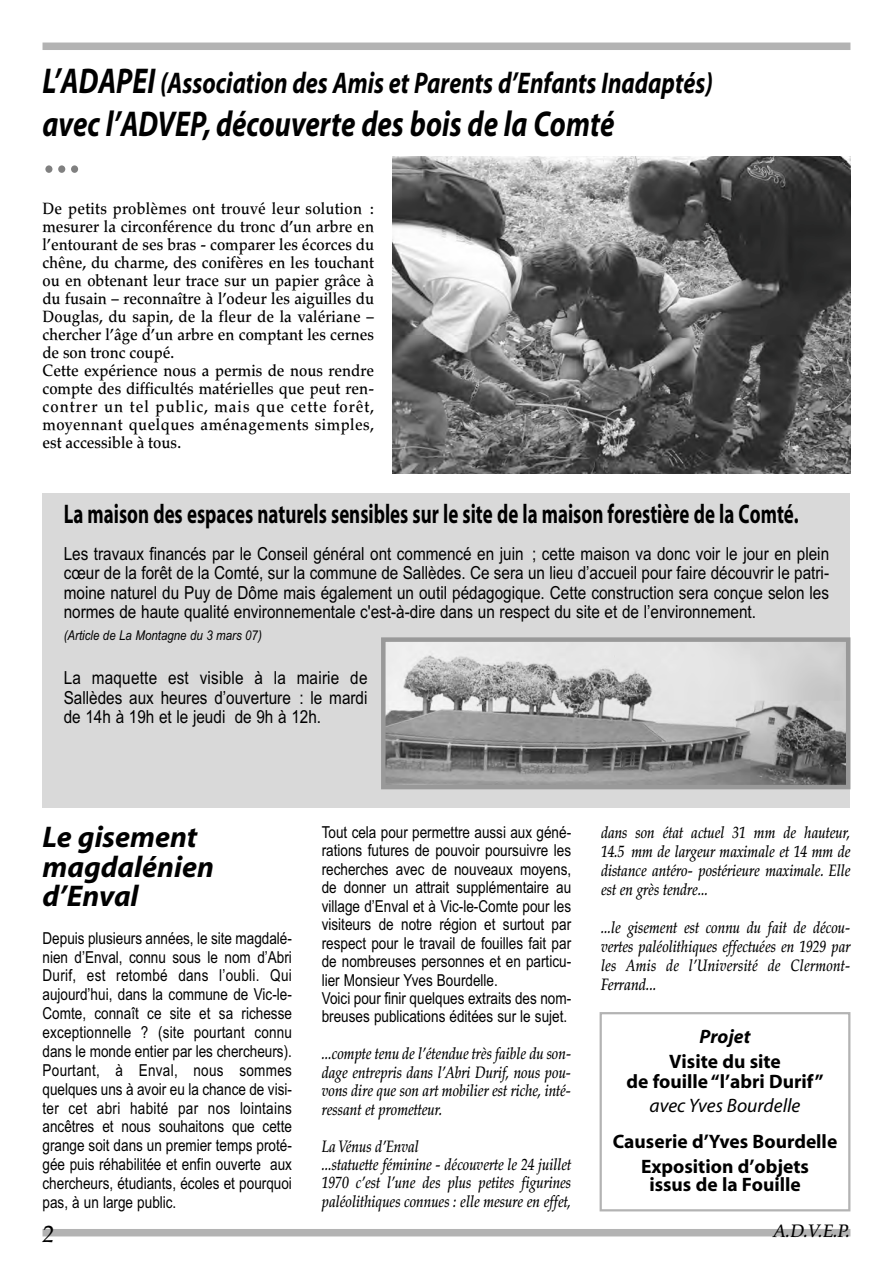
<style>
.page{position:relative;width:893px;height:1263px;background:#fff}
.page>*{position:absolute;margin:0;border:0;box-sizing:border-box;transform-origin:0 0}
.t1{font:500 54px "Palatino LT Std";color:#808080;scale:.95 1}
.t2{font:italic 700 36px "Myriad";color:#000;scale:.8 1}
.t3{font:italic 700 30px "Myriad";color:#000;scale:.8 1}
.t4{font:italic 700 30px/29.4px "Myriad";color:#000}
.t5{font:700 27px "Myriad";color:#000;scale:.7 1}
.t6{font:italic 500 24px "Palatino LT Std";color:#000}
.t7{font:700 19.5px/19.5px "Myriad";color:#000;text-align:center}
.t8{font:italic 19.5px "Myriad";color:#000}
.t9{font:italic 700 19.5px "Myriad";color:#000}
.t10{font:18px/19.5px "Arial";color:#000;text-align:justify;scale:.85 1}
.t11{font:italic 500 18px "Palatino LT Std";color:#000}
.t12{font:16.5px/18.9px "Arial";color:#000;text-align:justify;scale:.82 1}
.t13{font:500 16.5px/18px "Palatino LT Std";color:#000;scale:.9 1}
.t14{font:italic 500 16.5px/18.5px "Palatino LT Std";color:#000;text-align:justify;scale:.82 1}
.t15{font:italic 13.5px "Arial";color:#000;scale:.85 1}
.s1{font-size:36px}
</style>
<div class="page">
<div style="left:43px;top:493px;width:807px;height:314px;background:#d9d9d9"></div>
<div style="left:43px;top:1229px;width:807px;height:7px;background:#b3b3b3"></div>
<div style="left:43px;top:43px;width:807px;height:7px;background:#b3b3b3"></div>
<img style="left:392px;top:157px;width:458px;height:316px">
<img style="left:386px;top:642px;width:459px;height:142px">
<div style="left:381px;top:637px;width:469px;height:152px;border:4px solid #999"></div>
<div style="left:600px;top:1012px;width:250px;height:199px;border:2px solid #b3b3b3"></div>
<h3 class="t3" style="left:43px;top:72px;width:840px"><span class="s1">L’ADAPEI</span> (Association des Amis et Parents d’Enfants Inadaptés)</h3>
<h2 class="t2" style="left:43px;top:111px;width:716px">avec l’ADVEP, découverte des bois de la Comté</h2>
<h1 class="t1" style="left:43px;top:133px;width:42px">...</h1>
<p class="t13" style="left:43px;top:201px;width:370px">De petits problèmes ont trouvé leur solution : mesurer la circonférence du tronc d’un arbre en l’entourant de ses bras - comparer les écorces du chêne, du charme, des conifères en les touchant ou en obtenant leur trace sur un papier grâce à du fusain – reconnaître à l’odeur les aiguilles du Douglas, du sapin, de la fleur de la valériane – chercher l’âge d’un arbre en comptant les cernes de son tronc coupé.<br>Cette expérience nous a permis de nous rendre compte des difficultés matérielles que peut ren&shy;contrer un tel public, mais que cette forêt, moyennant quelques aménagements simples, est accessible à tous.</p>
<h3 class="t5" style="left:64px;top:504px;width:1051px">La maison des espaces naturels sensibles sur le site de la maison forestière de la Comté.</h3>
<p class="t10" style="left:64px;top:543px;width:902px">Les travaux financés par le Conseil général ont commencé en juin ; cette maison va donc voir le jour en plein cœur de la forêt de la Comté, sur la commune de Sallèdes. Ce sera un lieu d’accueil pour faire découvrir le patri&shy;moine naturel du Puy de Dôme mais également un outil pédagogique. Cette construction sera conçue selon les normes de haute qualité environnementale c'est-à-dire dans un respect du site et de l’environnement.</p>
<p class="t15" style="left:64px;top:627px;width:234px">(Article de La Montagne du 3 mars 07)</p>
<p class="t10" style="left:64px;top:668px;width:359px">La maquette est visible à la mairie de Sallèdes aux heures d’ouverture : le mardi de 14h à 19h et le jeudi de 9h à 12h.</p>
<h3 class="t4" style="left:43px;top:826px;width:173px">Le gisement magdalénien d’Enval</h3>
<p class="t12" style="left:43px;top:928px;width:306px">Depuis plusieurs années, le site magdalé&shy;nien d’Enval, connu sous le nom d’Abri Durif, est retombé dans l’oubli. Qui aujourd’hui, dans la commune de Vic-le-Comte, connaît ce site et sa richesse exceptionnelle ? (site pourtant connu dans le monde entier par les chercheurs).<br>Pourtant, à Enval, nous sommes quelques uns à avoir eu la chance de visi&shy;ter cet abri habité par nos lointains ancêtres et nous souhaitons que cette grange soit dans un premier temps proté&shy;gée puis réhabilitée et enfin ouverte aux chercheurs, étudiants, écoles et pourquoi pas, à un large public.</p>
<p class="t12" style="left:322px;top:823px;width:306px;line-height:18.5px;text-align:left">Tout cela pour permettre aussi aux géné&shy;rations futures de pouvoir poursuivre les recherches avec de nouveaux moyens, de donner un attrait supplémentaire au village d’Enval et à Vic-le-Comte pour les visiteurs de notre région et surtout par respect pour le travail de fouilles fait par de nombreuses personnes et en particu&shy;lier Monsieur Yves Bourdelle.<br>Voici pour finir quelques extraits des nom&shy;breuses publications éditées sur le sujet.</p>
<p class="t14" style="left:322px;top:1046px;width:306px">...compte tenu de l’étendue très faible du son&shy;dage entrepris dans l’Abri Durif, nous pou&shy;vons dire que son art mobilier est riche, inté&shy;ressant et prometteur.</p>
<p class="t14" style="left:322px;top:1139px;width:306px;text-align:left">La Vénus d’Enval<br>...statuette féminine - découverte le 24 juillet 1970 c’est l’une des plus petites figurines paléolithiques connues : elle mesure en effet,</p>
<p class="t14" style="left:601px;top:825px;width:306px;line-height:18.9px">dans son état actuel 31 mm de hauteur, 14.5 mm de largeur maximale et 14 mm de distance antéro- postérieure maximale. Elle est en grès tendre...</p>
<p class="t14" style="left:601px;top:919px;width:306px;line-height:18.9px">...le gisement est connu du fait de décou&shy;vertes paléolithiques effectuées en 1929 par les Amis de l’Université de Clermont-Ferrand...</p>
<p class="t9" style="left:700px;top:1029px;width:52px">Projet</p>
<p class="t7" style="left:626px;top:1053px;width:199px">Visite du site<br>de fouille “l’abri Durif”</p>
<p class="t8" style="left:650px;top:1098px;width:152px">avec Yves Bourdelle</p>
<p class="t7" style="left:613px;top:1130px;width:226px;line-height:25.5px">Causerie d’Yves Bourdelle<br>Exposition d’objets</p>
<p class="t7" style="left:649px;top:1176px;width:153px">issus de la Fouille</p>
<h3 class="t6" style="left:43px;top:1224px;width:13px">2</h3>
<p class="t11" style="left:774px;top:1224px;width:78px">A.D.V.E.P.</p>
</div>
